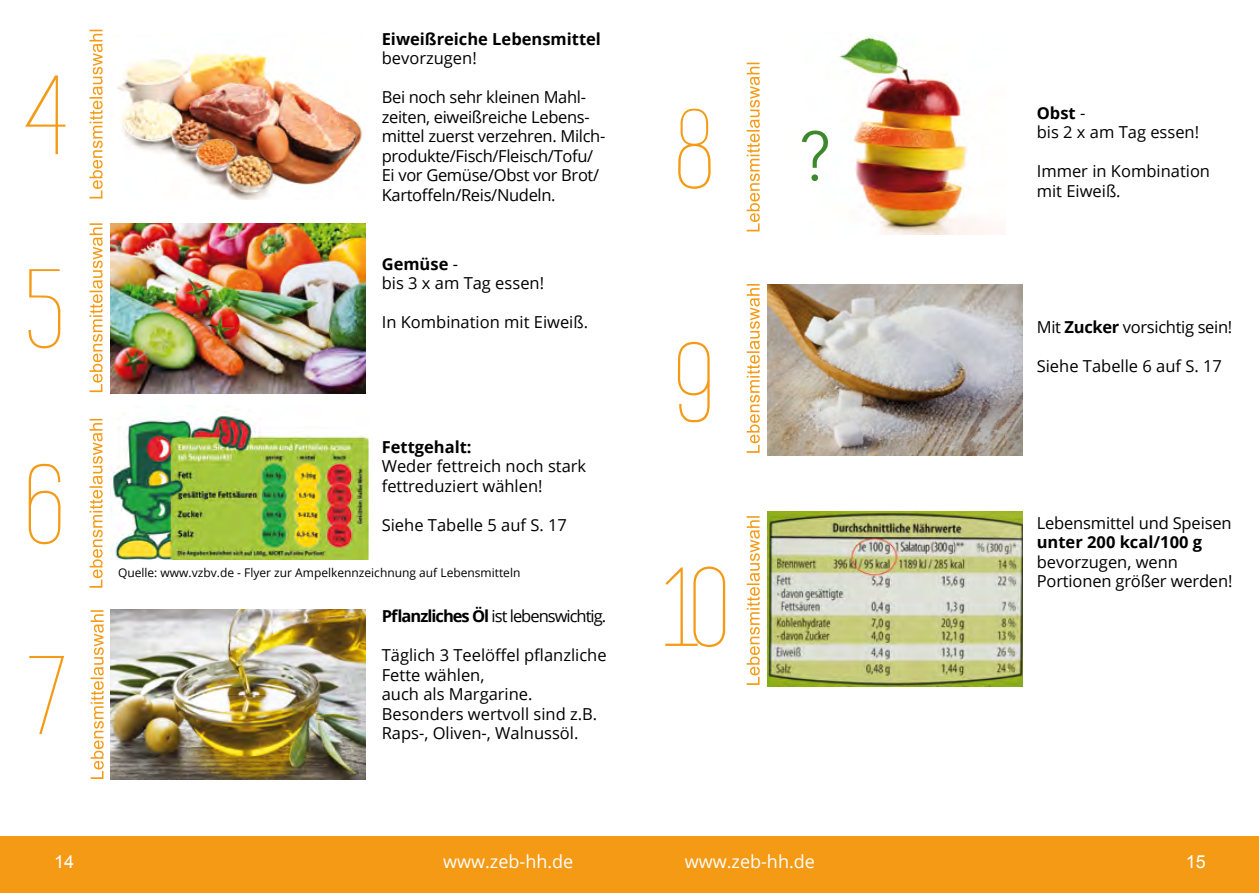
<style>
.page{position:relative;width:1259px;height:893px;background:#fff}
.page>*{position:absolute;margin:0;border:0;box-sizing:border-box;transform-origin:0 0}
.t1{font:18px "Open Sans";color:#fff}
.t2{font:18px "Arial";color:#fff}
.t3{font:16.5px/19.5px "Open Sans";color:#000}
.t4{font:16.5px/19.5px "Open Sans";letter-spacing:-.02em;color:#000}
.t5{font:700 16.5px "Open Sans";color:#000}
.t6{font:16.5px "Open Sans";letter-spacing:-.06em;color:#000}
.t7{font:12px "Open Sans";color:#000}
.s1{font-weight:700}
</style>
<div class="page">
<div style="left:629px;top:836px;width:630px;height:57px;background:#f49a15"></div>
<div style="left:0;top:836px;width:629px;height:57px;background:#f49a15"></div>
<svg style="left:25px;top:75px;width:40px;height:79px"></svg>
<svg style="left:28px;top:269px;width:32px;height:79px"></svg>
<svg style="left:29px;top:464px;width:31px;height:80px"></svg>
<svg style="left:29px;top:656px;width:35px;height:78px"></svg>
<svg style="left:90px;top:30px;width:13px;height:168px"></svg>
<svg style="left:90px;top:223px;width:13px;height:169px"></svg>
<svg style="left:90px;top:419px;width:13px;height:169px"></svg>
<svg style="left:91px;top:610px;width:13px;height:169px"></svg>
<img style="left:110px;top:412px;width:258px;height:148px">
<img style="left:110px;top:223px;width:255px;height:170px">
<img style="left:110px;top:609px;width:255px;height:171px">
<img style="left:117px;top:54px;width:247px;height:145px">
<svg style="left:678px;top:109px;width:32px;height:80px"></svg>
<svg style="left:678px;top:342px;width:31px;height:80px"></svg>
<svg style="left:665px;top:566px;width:60px;height:81px"></svg>
<svg style="left:746px;top:63px;width:14px;height:168px"></svg>
<svg style="left:746px;top:284px;width:14px;height:169px"></svg>
<svg style="left:746px;top:516px;width:14px;height:169px"></svg>
<img style="left:767px;top:512px;width:255px;height:174px">
<img style="left:767px;top:285px;width:256px;height:170px">
<img style="left:801px;top:36px;width:190px;height:198px">
<svg style="left:802px;top:131px;width:26px;height:50px"></svg>
<p class="t5" style="left:382px;top:27px;width:221px">Eiweißreiche Lebensmittel</p>
<p class="t3" style="left:382px;top:48px;width:97px">bevorzugen!</p>
<p class="t4" style="left:382px;top:87px;width:225px">Bei noch sehr kleinen Mahl&shy;zeiten, eiweißreiche Lebens&shy;mittel zuerst verzehren. Milch&shy;produkte/Fisch/Fleisch/Tofu/<br>Ei vor Gemüse/Obst vor Brot/<br>Kartoffeln/Reis/Nudeln.</p>
<p class="t3" style="left:382px;top:253px;width:164px"><span class="s1">Gemüse</span> -<br>bis 3 x am Tag essen!</p>
<p class="t3" style="left:382px;top:312px;width:208px">In Kombination mit Eiweiß.</p>
<p class="t5" style="left:382px;top:435px;width:91px">Fettgehalt:</p>
<p class="t3" style="left:382px;top:456px;width:206px">Weder fettreich noch stark fettreduziert wählen!</p>
<p class="t3" style="left:382px;top:514px;width:187px">Siehe Tabelle 5 auf S. 17</p>
<p class="t7" style="left:118px;top:564px;width:404px">Quelle: www.vzbv.de - Flyer zur Ampelkennzeichnung auf Lebensmitteln</p>
<p class="t6" style="left:382px;top:605px;width:226px"><span class="s1">Pflanzliches Öl</span> ist lebenswichtig.</p>
<p class="t3" style="left:382px;top:645px;width:226px">Täglich 3 Teelöffel pflanzliche<br>Fette wählen,<br>auch als Margarine.<br>Besonders wertvoll sind z.B.<br>Raps-, Oliven-, Walnussöl.</p>
<p class="t3" style="left:1036px;top:103px;width:164px"><span class="s1">Obst</span> -<br>bis 2 x am Tag essen!</p>
<p class="t3" style="left:1036px;top:161px;width:175px">Immer in Kombination mit Eiweiß.</p>
<p class="t4" style="left:1036px;top:317px;width:197px">Mit <span class="s1">Zucker</span> vorsichtig sein!</p>
<p class="t3" style="left:1036px;top:356px;width:187px">Siehe Tabelle 6 auf S. 17</p>
<p class="t3" style="left:1036px;top:512px;width:196px">Lebensmittel und Speisen</p>
<p class="t5" style="left:1036px;top:530px;width:167px">unter 200 kcal/100 g</p>
<p class="t3" style="left:1036px;top:551px;width:197px">bevorzugen, wenn<br>Portionen größer werden!</p>
<p class="t2" style="left:54px;top:850px;width:22px">14</p>
<p class="t1" style="left:443px;top:849px;width:132px">www.zeb-hh.de</p>
<p class="t1" style="left:685px;top:849px;width:132px">www.zeb-hh.de</p>
<p class="t2" style="left:1186px;top:850px;width:22px">15</p>
</div>
